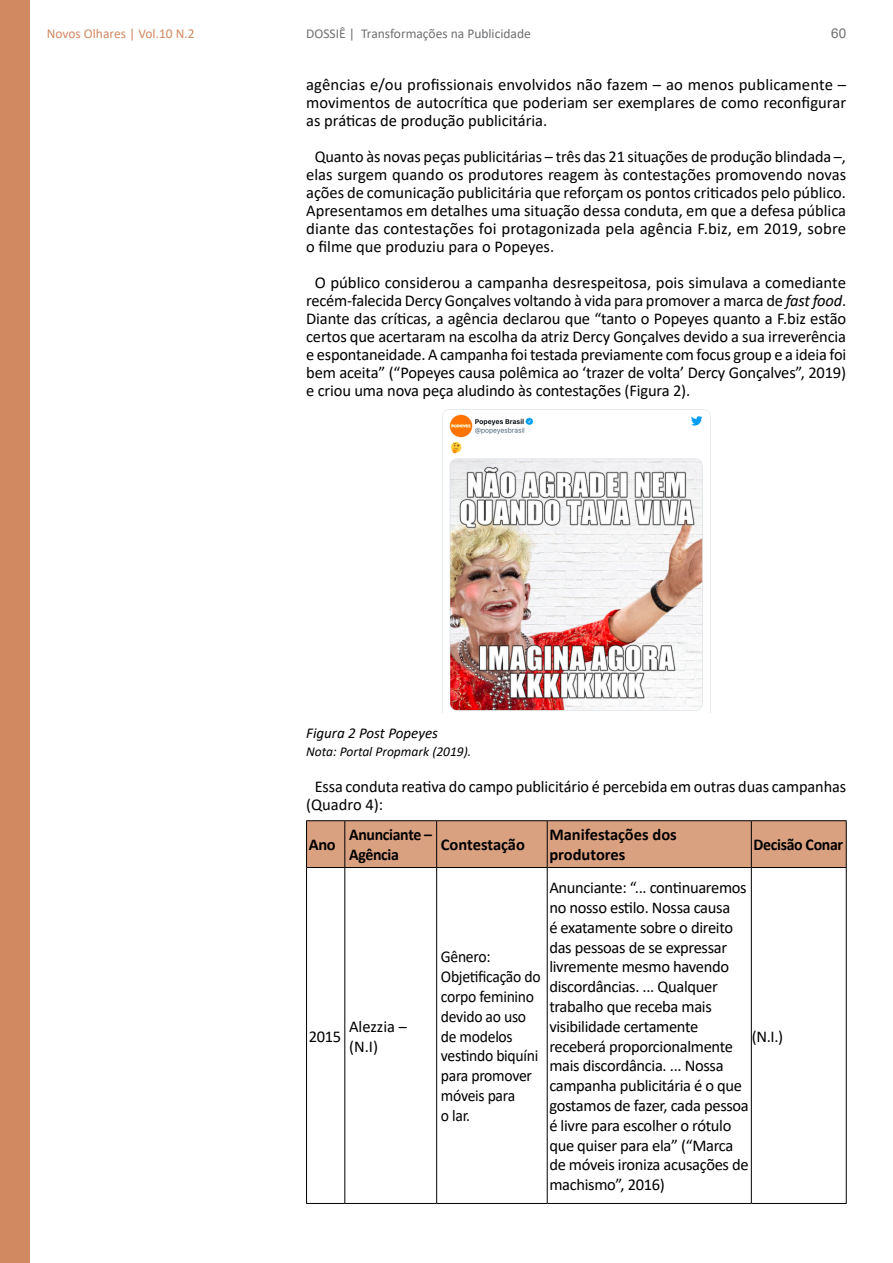
<style>
.page{position:relative;width:893px;height:1263px;background:#fff}
.page>*{position:absolute;margin:0;border:0;box-sizing:border-box;transform-origin:0 0}
.t1{font:16.5px/19.8px "Calibri";letter-spacing:-.02em;color:#000;text-align:justify}
.t2{font:16.5px/19.8px "Calibri";letter-spacing:-.02em;color:#000;scale:.95 1}
.t3{font:700 16.5px/19.8px "Calibri";letter-spacing:-.01em;color:#000}
.t4{font:700 16.5px/19.8px "Calibri";letter-spacing:-.01em;color:#000;scale:.96 1}
.t5{font:16.5px/19.8px "Calibri";color:#000}
.t6{font:italic 15px "Calibri";color:#000}
.t7{font:13.5px "Calibri";color:#6e6f71}
.t8{font:italic 13.5px "Calibri";color:#000}
.t9{font:13.5px "Calibri";color:#d18962}
.t10{font:13.5px "Arial";color:#706f6f}
.s1{font-style:italic}
</style>
<div class="page">
<div style="left:0;top:0;width:30px;height:1263px;background:#d18962"></div>
<img style="left:442px;top:409px;width:269px;height:304px">
<div style="left:307px;top:821px;width:539px;height:46px;background:#daa181"></div>
<hr style="left:306px;top:820px;width:39px;height:1px;background:#000">
<hr style="left:306px;top:821px;width:1px;height:46px;background:#000">
<hr style="left:345px;top:820px;width:92px;height:1px;background:#000">
<hr style="left:344px;top:821px;width:1px;height:46px;background:#000">
<hr style="left:437px;top:820px;width:110px;height:1px;background:#000">
<hr style="left:436px;top:821px;width:1px;height:46px;background:#000">
<hr style="left:547px;top:820px;width:204px;height:1px;background:#000">
<hr style="left:547px;top:821px;width:1px;height:46px;background:#000">
<hr style="left:751px;top:820px;width:96px;height:1px;background:#000">
<hr style="left:751px;top:821px;width:1px;height:46px;background:#000">
<hr style="left:846px;top:821px;width:1px;height:46px;background:#000">
<hr style="left:306px;top:868px;width:1px;height:335px;background:#000">
<hr style="left:344px;top:868px;width:1px;height:335px;background:#000">
<hr style="left:436px;top:868px;width:1px;height:335px;background:#000">
<hr style="left:547px;top:868px;width:1px;height:335px;background:#000">
<hr style="left:751px;top:868px;width:1px;height:335px;background:#000">
<hr style="left:846px;top:868px;width:1px;height:335px;background:#000">
<hr style="left:306px;top:1203px;width:39px;height:1px;background:#000">
<hr style="left:345px;top:1203px;width:92px;height:1px;background:#000">
<hr style="left:437px;top:1203px;width:110px;height:1px;background:#000">
<hr style="left:547px;top:1203px;width:204px;height:1px;background:#000">
<hr style="left:751px;top:1203px;width:96px;height:1px;background:#000">
<hr style="left:306px;top:867px;width:39px;height:1px;background:#000">
<hr style="left:345px;top:867px;width:92px;height:1px;background:#000">
<hr style="left:437px;top:867px;width:110px;height:1px;background:#000">
<hr style="left:547px;top:867px;width:204px;height:1px;background:#000">
<hr style="left:751px;top:867px;width:96px;height:1px;background:#000">
<p class="t9" style="left:47px;top:24px;width:150px">Novos Olhares | Vol.10 N.2</p>
<p class="t7" style="left:306px;top:24px;width:226px">DOSSIÊ | Transformações na Publicidade</p>
<p class="t10" style="left:831px;top:24px;width:17px">60</p>
<p class="t1" style="left:306px;top:75px;width:541px;line-height:18px">agências e/ou profissionais envolvidos não fazem – ao menos publicamente – movimentos de autocrítica que poderiam ser exemplares de como reconfigurar as práticas de produção publicitária.</p>
<p class="t1" style="left:306px;top:147px;width:542px;line-height:18px;text-indent:9px">Quanto às novas peças publicitárias – três das 21 situações de produção blindada –, elas surgem quando os produtores reagem às contestações promovendo novas ações de comunicação publicitária que reforçam os pontos criticados pelo público.<br>Apresentamos em detalhes uma situação dessa conduta, em que a defesa pública diante das contestações foi protagonizada pela agência F.biz, em 2019, sobre o filme que produziu para o Popeyes.</p>
<p class="t1" style="left:306px;top:273px;width:542px;line-height:18px;text-indent:9px">O público considerou a campanha desrespeitosa, pois simulava a comediante recém-falecida Dercy Gonçalves voltando à vida para promover a marca de <span class="s1">fast food</span>.<br>Diante das críticas, a agência declarou que “tanto o Popeyes quanto a F.biz estão certos que acertaram na escolha da atriz Dercy Gonçalves devido a sua irreverência e espontaneidade. A campanha foi testada previamente com focus group e a ideia foi bem aceita” (“Popeyes causa polêmica ao ‘trazer de volta’ Dercy Gonçalves”, 2019) e criou uma nova peça aludindo às contestações (Figura 2).</p>
<p class="t6" style="left:306px;top:723px;width:133px">Figura 2 Post Popeyes</p>
<p class="t8" style="left:306px;top:742px;width:167px">Nota: Portal Propmark (2019).</p>
<p class="t1" style="left:306px;top:777px;width:541px;line-height:18px;text-indent:9px">Essa conduta reativa do campo publicitário é percebida em outras duas campanhas (Quadro 4):</p>
<p class="t3" style="left:309px;top:835px;width:29px">Ano</p>
<p class="t4" style="left:349px;top:825px;width:88px">Anunciante –<br>Agência</p>
<p class="t3" style="left:441px;top:835px;width:86px">Contestação</p>
<p class="t3" style="left:549px;top:825px;width:129px">Manifestações dos produtores</p>
<p class="t4" style="left:753px;top:835px;width:95px">Decisão Conar</p>
<p class="t1" style="left:309px;top:1026px;width:34px">2015</p>
<p class="t5" style="left:349px;top:1016px;width:60px">Alezzia – (N.I)</p>
<p class="t2" style="left:441px;top:947px;width:106px">Gênero:<br>Objetificação do corpo feminino devido ao uso de modelos vestindo biquíni para promover móveis para<br>o lar.</p>
<p class="t1" style="left:549px;top:877px;width:201px;text-align:left">Anunciante: “... continuaremos no nosso estilo. Nossa causa<br>é exatamente sobre o direito das pessoas de se expressar livremente mesmo havendo discordâncias. ... Qualquer trabalho que receba mais visibilidade certamente receberá proporcionalmente mais discordância. ... Nossa campanha publicitária é o que gostamos de fazer, cada pessoa é livre para escolher o rótulo que quiser para ela” (“Marca de móveis ironiza acusações de machismo”, 2016)</p>
<p class="t1" style="left:752px;top:1026px;width:33px">(N.I.)</p>
</div>
